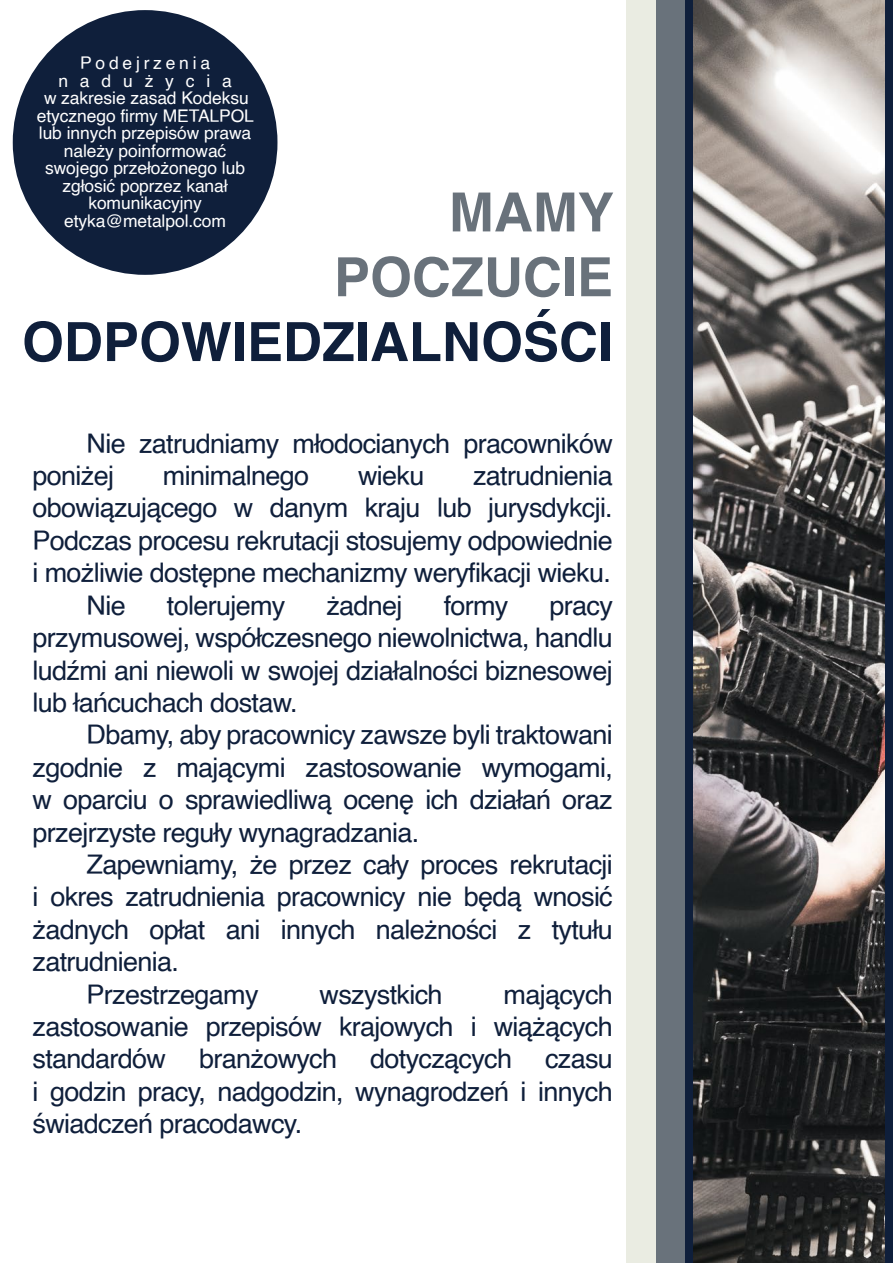
<style>
.page{position:relative;width:893px;height:1263px;background:#fff}
.page>*{position:absolute;margin:0;border:0;box-sizing:border-box;transform-origin:0 0}
.t1{font:700 54px "Helvetica";color:#0f1f3b}
.t2{font:700 54px/64.8px "Helvetica";color:#69727b;text-align:right}
.t3{font:27px/32.4px "Helvetica";letter-spacing:-.025em;color:#0f1f3b;text-align:justify}
.t4{font:17.4px/17.4px "Helvetica";letter-spacing:-.005em;color:#fff;text-align:center}
</style>
<div class="page">
<div style="left:13px;top:10px;width:264px;height:265px;background:#0f1f3b;border-radius:50%"></div>
<div style="left:626px;top:0;width:208px;height:1263px;background:#eaece2"></div>
<div style="left:656px;top:0;width:209px;height:1263px;background:#69727b"></div>
<div style="left:685px;top:0;width:208px;height:1263px;background:#0f1f3b"></div>
<img style="left:693px;top:0;width:192px;height:1263px">
<p class="t4" style="left:37px;top:55px;width:219px">Podejrzenia nadużycia<br>w zakresie zasad Kodeksu etycznego firmy METALPOL lub innych przepisów prawa należy poinformować swojego przełożonego lub zgłosić poprzez kanał komunikacyjny etyka@metalpol.com</p>
<h1 class="t2" style="left:334px;top:181px;width:281px">MAMY<br>POCZUCIE</h1>
<h1 class="t1" style="left:22px;top:298px;width:593px">ODPOWIEDZIALNOŚCI</h1>
<p class="t3" style="left:33px;top:428px;width:582px;text-indent:54px">Nie zatrudniamy młodocianych pracowników poniżej</p>
<p class="t3" style="left:163px;top:460px;width:148px">minimalnego</p>
<p class="t3" style="left:358px;top:460px;width:68px">wieku</p>
<p class="t3" style="left:473px;top:460px;width:141px">zatrudnienia</p>
<p class="t3" style="left:33px;top:493px;width:582px">obowiązującego w danym kraju lub jurysdykcji.</p>
<p class="t3" style="left:33px;top:525px;width:582px">Podczas procesu rekrutacji stosujemy odpowiednie</p>
<p class="t3" style="left:33px;top:557px;width:580px">i możliwie dostępne mechanizmy weryfikacji wieku.</p>
<p class="t3" style="left:87px;top:590px;width:41px">Nie</p>
<p class="t3" style="left:167px;top:590px;width:120px">tolerujemy</p>
<p class="t3" style="left:326px;top:590px;width:78px">żadnej</p>
<p class="t3" style="left:444px;top:590px;width:66px">formy</p>
<p class="t3" style="left:33px;top:590px;width:582px;text-indent:517px">pracy przymusowej, współczesnego niewolnictwa, handlu ludźmi ani niewoli w swojej działalności biznesowej lub łańcuchach dostaw.</p>
<p class="t3" style="left:33px;top:719px;width:582px;text-indent:54px">Dbamy, aby pracownicy zawsze byli traktowani zgodnie z mającymi zastosowanie wymogami, w oparciu o sprawiedliwą ocenę ich działań oraz przejrzyste reguły wynagradzania.</p>
<p class="t3" style="left:87px;top:849px;width:528px">Zapewniamy, że przez cały proces rekrutacji</p>
<p class="t3" style="left:33px;top:881px;width:582px">i okres zatrudnienia pracownicy nie będą wnosić</p>
<p class="t3" style="left:33px;top:914px;width:582px">żadnych opłat ani innych należności z tytułu</p>
<p class="t3" style="left:33px;top:946px;width:148px">zatrudnienia.</p>
<p class="t3" style="left:87px;top:979px;width:173px">Przestrzegamy</p>
<p class="t3" style="left:320px;top:979px;width:124px">wszystkich</p>
<p class="t3" style="left:33px;top:979px;width:582px;text-indent:471px">mających zastosowanie przepisów krajowych i wiążących standardów branżowych dotyczących czasu i godzin pracy, nadgodzin, wynagrodzeń i innych świadczeń pracodawcy.</p>
</div>
